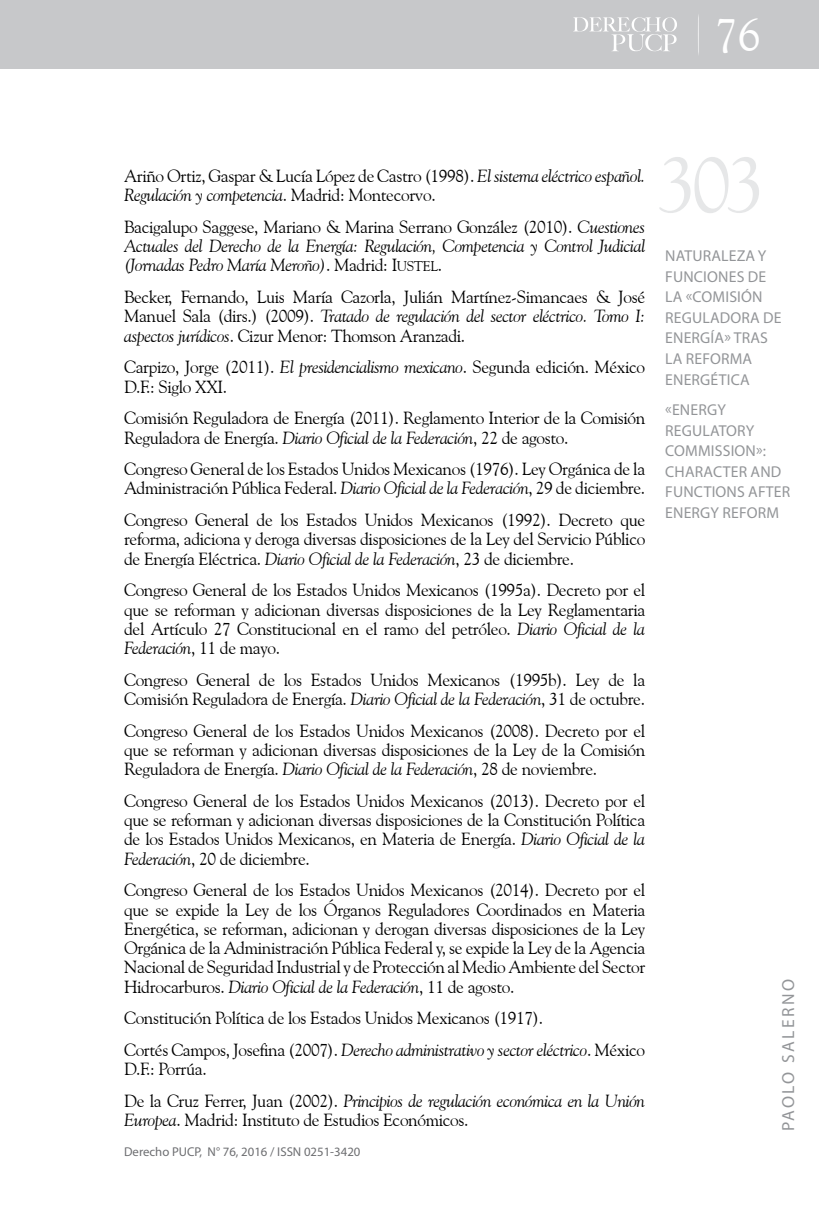
<style>
.page{position:relative;width:819px;height:1206px;background:#fff}
.page>*{position:absolute;margin:0;border:0;box-sizing:border-box;transform-origin:0 0}
.t1{font:78.75px "Goudy Old Style BT";color:#e6e7e8}
.t2{font:46.38px "Goudy Old Style BT";color:#fff}
.t3{font:17.5px/19.2px "Goudy Old Style BT";letter-spacing:-.02em;color:#000}
.t4{font:italic 17.5px/19.2px "Goudy Old Style BT";letter-spacing:-.02em;color:#000;text-align:justify}
.t5{font:17.5px "Myriad Pro";letter-spacing:.14em;color:#939598}
.t6{font:15.75px/20.7px "Myriad Pro";letter-spacing:.01em;color:#939598}
.t7{font:12.78px "Myriad Pro";color:#6d6e71}
.s1{font-style:italic}
.s2{font-style:normal}
.s3{font-family:"Goudy Old Style BT Roman SC800";font-style:normal}
.s4{font-family:"Goudy Old Style BT Roman SC800";font-style:normal;font-size:14px}
</style>
<div class="page">
<div style="left:0;top:0;width:819px;height:69px;background:#c7c8ca"></div>
<svg style="left:573px;top:17px;width:104px;height:34px"></svg>
<h2 class="t2" style="left:714px;top:6px;width:47px">76</h2>
<p class="t3" style="left:124px;top:166px;width:522px">Ariño Ortiz, Gaspar &amp; Lucía López de Castro (1998). <span class="s1">El sistema eléctrico español.<br>Regulación y competencia</span>. Madrid: Montecorvo.</p>
<p class="t4" style="left:124px;top:217px;width:522px"><span class="s2">Bacigalupo Saggese, Mariano &amp; Marina Serrano González (2010).</span> Cuestiones Actuales del Derecho de la Energía: Regulación, Competencia y Control Judicial (Jornadas Pedro María Meroño)<span class="s2">. Madrid:</span> <span class="s3">I</span><span class="s4">USTEL</span><span class="s2">.</span></p>
<p class="t3" style="left:124px;top:287px;width:522px;text-align:justify">Becker, Fernando, Luis María Cazorla, Julián Martínez-Simancaes &amp; José Manuel Sala (dirs.) (2009). <span class="s1">Tratado de regulación del sector eléctrico. Tomo I: aspectos jurídicos</span>. Cizur Menor: Thomson Aranzadi.</p>
<p class="t3" style="left:124px;top:357px;width:522px">Carpizo, Jorge (2011). <span class="s1">El presidencialismo mexicano</span>. Segunda edición. México<br>D.F.: Siglo XXI.</p>
<p class="t3" style="left:124px;top:408px;width:522px">Comisión Reguladora de Energía (2011). Reglamento Interior de la Comisión<br>Reguladora de Energía. <span class="s1">Diario Oficial de la Federación</span>, 22 de agosto.</p>
<p class="t3" style="left:124px;top:459px;width:522px">Congreso General de los Estados Unidos Mexicanos (1976). Ley Orgánica de la<br>Administración Pública Federal. <span class="s1">Diario Oficial de la Federación</span>, 29 de diciembre.</p>
<p class="t3" style="left:124px;top:510px;width:522px;text-align:justify">Congreso General de los Estados Unidos Mexicanos (1992). Decreto que reforma, adiciona y deroga diversas disposiciones de la Ley del Servicio Público de Energía Eléctrica. <span class="s1">Diario Oficial de la Federación</span>, 23 de diciembre.</p>
<p class="t3" style="left:124px;top:580px;width:522px;text-align:justify">Congreso General de los Estados Unidos Mexicanos (1995a). Decreto por el que se reforman y adicionan diversas disposiciones de la Ley Reglamentaria del Artículo 27 Constitucional en el ramo del petróleo. <span class="s1">Diario Oficial de la Federación</span>, 11 de mayo.</p>
<p class="t3" style="left:124px;top:669px;width:522px">Congreso General de los Estados Unidos Mexicanos (1995b). Ley de la<br>Comisión Reguladora de Energía. <span class="s1">Diario Oficial de la Federación</span>, 31 de octubre.</p>
<p class="t3" style="left:124px;top:720px;width:522px;text-align:justify">Congreso General de los Estados Unidos Mexicanos (2008). Decreto por el que se reforman y adicionan diversas disposiciones de la Ley de la Comisión Reguladora de Energía. <span class="s1">Diario Oficial de la Federación</span>, 28 de noviembre.</p>
<p class="t3" style="left:124px;top:791px;width:522px;text-align:justify">Congreso General de los Estados Unidos Mexicanos (2013). Decreto por el que se reforman y adicionan diversas disposiciones de la Constitución Política de los Estados Unidos Mexicanos, en Materia de Energía. <span class="s1">Diario Oficial de la Federación</span>, 20 de diciembre.</p>
<p class="t3" style="left:124px;top:880px;width:522px;text-align:justify">Congreso General de los Estados Unidos Mexicanos (2014). Decreto por el que se expide la Ley de los Órganos Reguladores Coordinados en Materia Energética, se reforman, adicionan y derogan diversas disposiciones de la Ley Orgánica de la Administración Pública Federal y, se expide la Ley de la Agencia Nacional de Seguridad Industrial y de Protección al Medio Ambiente del Sector Hidrocarburos. <span class="s1">Diario Oficial de la Federación</span>, 11 de agosto.</p>
<p class="t3" style="left:124px;top:1002px;width:522px;line-height:31.7px">Constitución Política de los Estados Unidos Mexicanos (1917).<br>Cortés Campos, Josefina (2007). <span class="s1">Derecho administrativo y sector eléctrico</span>. México</p>
<p class="t4" style="left:124px;top:1053px;width:522px;line-height:31.7px"><span class="s2">D.F.: Porrúa.<br>De la Cruz Ferrer, Juan (2002).</span> Principios de regulación económica en la Unión</p>
<p class="t3" style="left:124px;top:1110px;width:346px"><span class="s1">Europea</span>. Madrid: Instituto de Estudios Económicos.</p>
<p class="t7" style="left:124px;top:1144px;width:238px">Derecho PUCP, N° 76, 2016 / ISSN 0251-3420</p>
<h1 class="t1" style="left:657px;top:136px;width:109px">303</h1>
<p class="t6" style="left:665px;top:245px;width:118px">NATURALEZA Y<br>FUNCIONES DE<br>LA «COMISIÓN<br>REGULADORA DE<br>ENERGÍA» TRAS<br>LA REFORMA<br>ENERGÉTICA</p>
<p class="t6" style="left:665px;top:399px;width:126px">«ENERGY<br>REGULATORY<br>COMMISSION»:<br>CHARACTER AND<br>FUNCTIONS AFTER<br>ENERGY REFORM</p>
<p class="t5" style="left:777px;top:1131px;width:153px;rotate:-90deg">PAOLO SALERNO</p>
</div>
